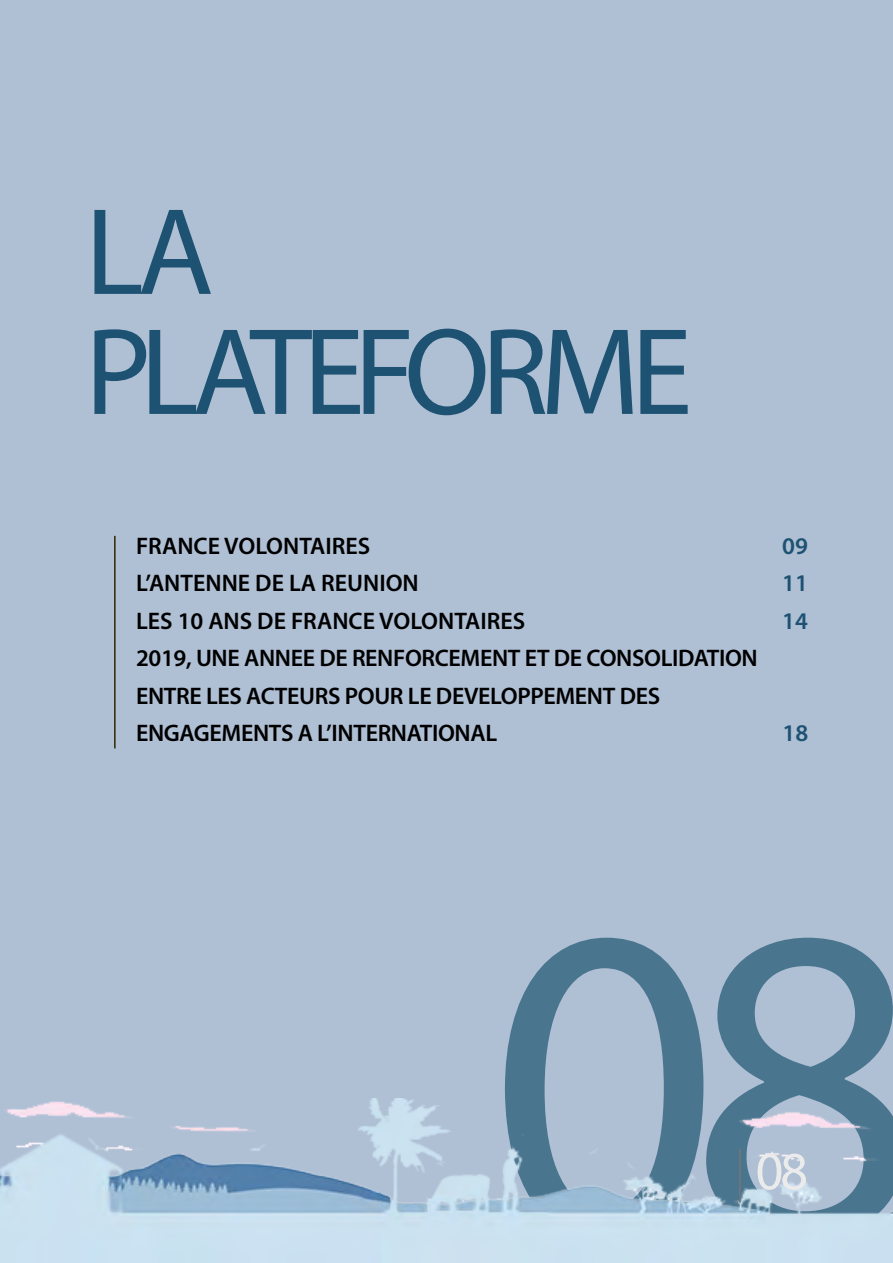
<style>
.page{position:relative;width:893px;height:1263px;background:#afbfd4}
.page>*{position:absolute;margin:0;border:0;box-sizing:border-box;transform-origin:0 0}
.t1{font:450px "Myriad Pro";color:#4a758e}
.t2{font:124.5px/120px "Myriad Pro";letter-spacing:-.07em;color:#1d5272}
.t3{font:54px "Myriad Pro";color:#ebebec}
.t4{font:600 24px/37.5px "Myriad Pro";letter-spacing:-.015em;color:#000}
.t5{font:600 24px "Myriad Pro";color:#1d5272}
</style>
<div class="page">
<img style="left:0;top:1099px;width:893px;height:164px">
<hr style="left:114px;top:536px;width:2px;height:212px;background:#2f2800">
<hr style="left:739px;top:1149px;width:2px;height:54px;background:#737577">
<h2 class="t2" style="left:85px;top:190px;width:609px">LA<br>PLATEFORME</h2>
<p class="t4" style="left:136px;top:526px;width:236px">FRANCE VOLONTAIRES</p>
<p class="t5" style="left:782px;top:530px;width:27px">09</p>
<p class="t4" style="left:136px;top:564px;width:284px">L’ANTENNE DE LA REUNION</p>
<p class="t5" style="left:782px;top:568px;width:27px">11</p>
<p class="t4" style="left:136px;top:601px;width:391px">LES 10 ANS DE FRANCE VOLONTAIRES</p>
<p class="t5" style="left:782px;top:605px;width:27px">14</p>
<p class="t4" style="left:136px;top:639px;width:623px">2019, UNE ANNEE DE RENFORCEMENT ET DE CONSOLIDATION<br>ENTRE LES ACTEURS POUR LE DEVELOPPEMENT DES<br>ENGAGEMENTS A L’INTERNATIONAL</p>
<p class="t5" style="left:782px;top:718px;width:27px">18</p>
<h1 class="t1" style="left:489px;top:807px;width:433px">08</h1>
<h3 class="t3" style="left:756px;top:1138px;width:54px">08</h3>
</div>
